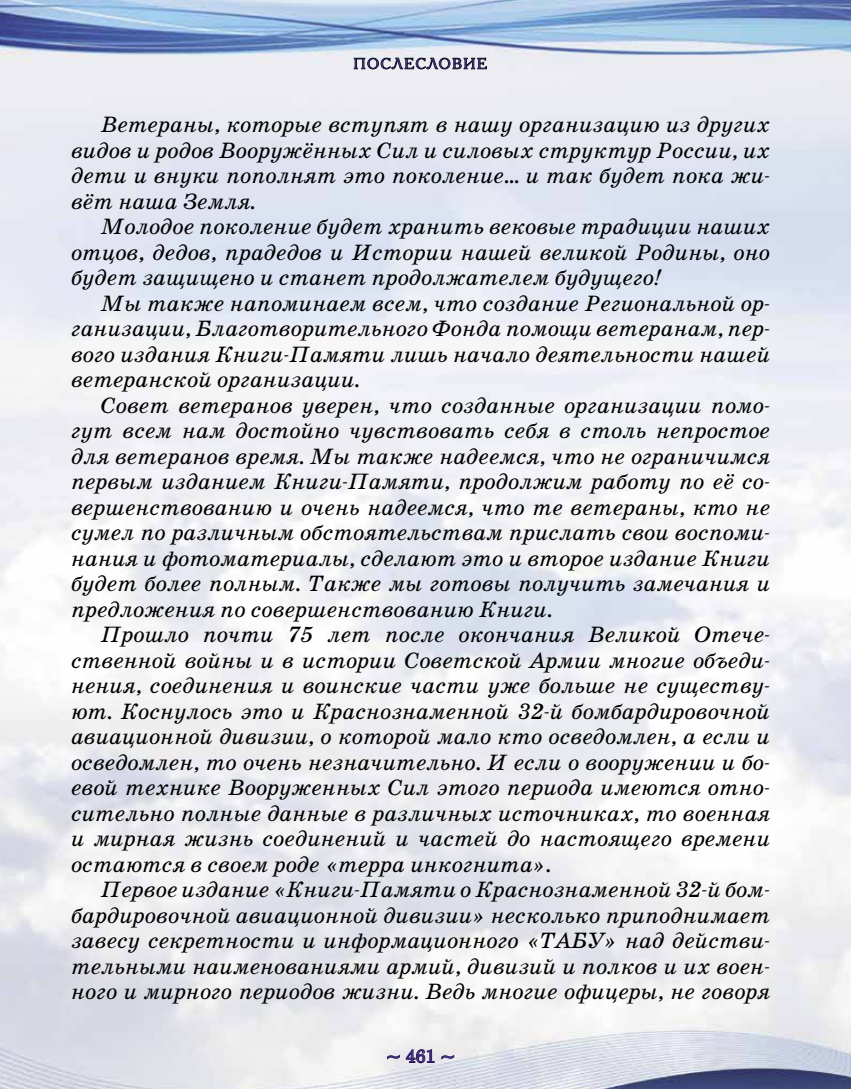
<style>
.page{position:relative;width:851px;height:1089px;background:#fff}
.page>*{position:absolute;margin:0;border:0;box-sizing:border-box;transform-origin:0 0}
.t1{font:italic 22.5px/25.5px "School Book AC";color:#000;text-align:justify}
.t2{font:18px "Century Schlbk Cyrillic BT";color:#392d7a}
.t3{font:15px "Academy C";letter-spacing:.1em;color:#392d7a}
</style>
<div class="page">
<img style="left:0;top:0;width:850px;height:1089px">
<svg style="left:386px;top:1049px;width:49px;height:14px"></svg>
<svg style="left:441px;top:1054px;width:13px;height:5px"></svg>
<svg style="left:353px;top:57px;width:134px;height:13px;background:#97969a"></svg>
<p class="t3" style="left:353px;top:54px;width:135px">ПОСЛЕСЛОВИЕ</p>
<p class="t1" style="left:71px;top:112px;width:700px;text-indent:30px">Ветераны, которые вступят в нашу организацию из других видов и родов Вооружённых Сил и силовых структур России, их дети и внуки пополнят это поколение… и так будет пока жи&shy;вёт наша Земля.</p>
<p class="t1" style="left:71px;top:214px;width:700px;text-indent:30px">Молодое поколение будет хранить вековые традиции наших отцов, дедов, прадедов и Истории нашей великой Родины, оно будет защищено и станет продолжателем будущего!</p>
<p class="t1" style="left:71px;top:290px;width:700px;text-indent:30px">Мы также напоминаем всем, что создание Региональной ор&shy;ганизации, Благотворительного Фонда помощи ветеранам, пер&shy;вого издания Книги-Памяти лишь начало деятельности нашей ветеранской организации.</p>
<p class="t1" style="left:71px;top:392px;width:700px;text-indent:30px">Совет ветеранов уверен, что созданные организации помо&shy;гут всем нам достойно чувствовать себя в столь непростое для ветеранов время. Мы также надеемся, что не ограничимся первым изданием Книги-Памяти, продолжим работу по её со&shy;вершенствованию и очень надеемся, что те ветераны, кто не сумел по различным обстоятельствам прислать свои воспоми&shy;нания и фотоматериалы, сделают это и второе издание Книги будет более полным. Также мы готовы получить замечания и предложения по совершенствованию Книги.</p>
<p class="t1" style="left:71px;top:622px;width:700px;text-indent:30px">Прошло почти 75 лет после окончания Великой Отече&shy;ственной войны и в истории Советской Армии многие объеди&shy;нения, соединения и воинские части уже больше не существу&shy;ют. Коснулось это и Краснознаменной 32-й бомбардировочной авиационной дивизии, о которой мало кто осведомлен, а если и осведомлен, то очень незначительно. И если о вооружении и бо&shy;евой технике Вооруженных Сил этого периода имеются отно&shy;сительно полные данные в различных источниках, то военная и мирная жизнь соединений и частей до настоящего времени остаются в своем роде «терра инкогнита».</p>
<p class="t1" style="left:71px;top:877px;width:700px;text-indent:30px">Первое издание «Книги-Памяти о Краснознаменной 32-й бом&shy;бардировочной авиационной дивизии» несколько приподнимает завесу секретности и информационного «ТАБУ» над действи&shy;тельными наименованиями армий, дивизий и полков и их воен&shy;ного и мирного периодов жизни. Ведь многие офицеры, не говоря</p>
<p class="t2" style="left:386px;top:1045px;width:71px">~ 461 ~</p>
</div>
